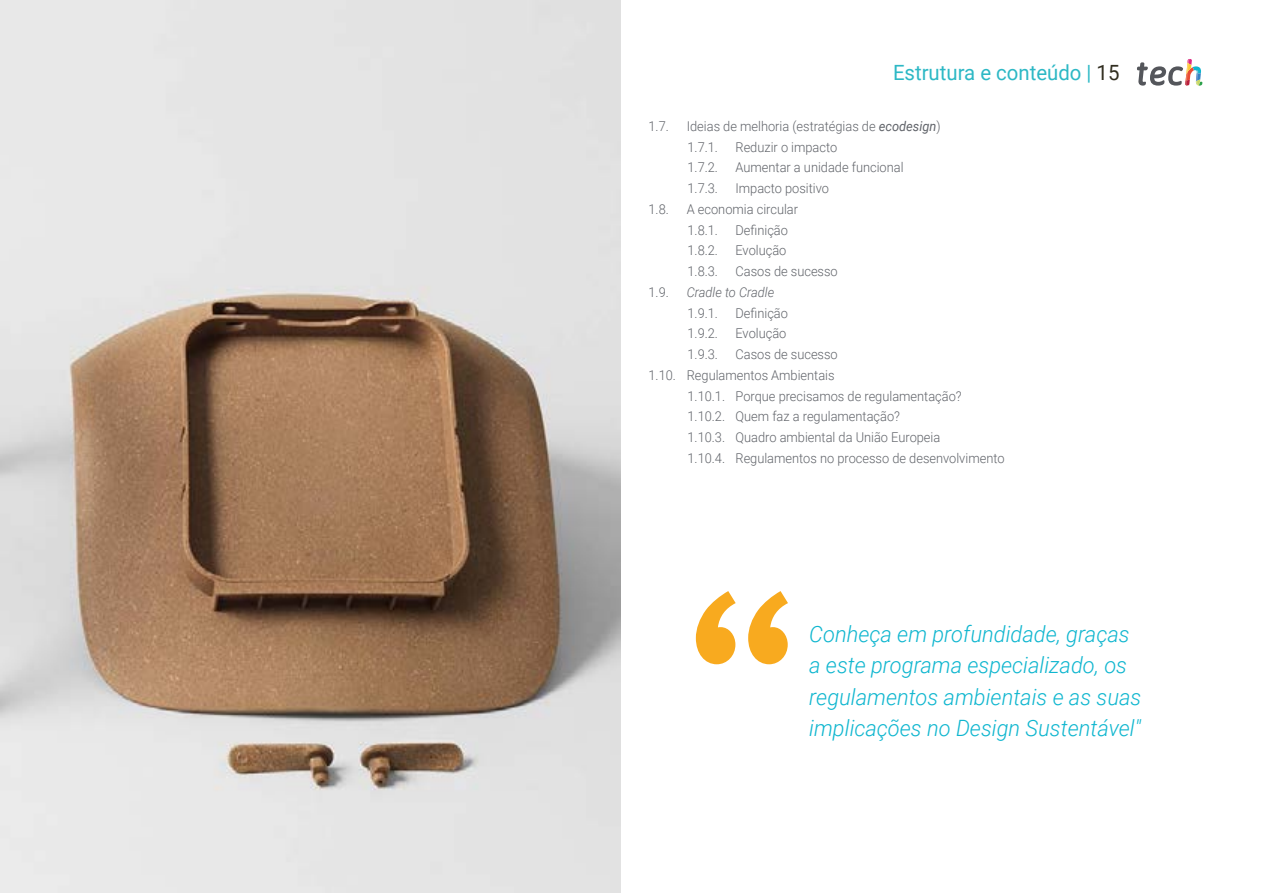
<style>
.page{position:relative;width:1263px;height:893px;background:#fff}
.page>*{position:absolute;margin:0;border:0;box-sizing:border-box;transform-origin:0 0}
.t1{font:italic 300 22.5px/31.5px "Roboto";color:#0fb6cf}
.t2{font:21px "Roboto";color:#2db8c5}
.t3{font:300 13.5px/20.7px "Roboto";color:#61646a;scale:.95 1}
.t4{font:italic 300 13.5px "Roboto";color:#61646a;scale:.95 1}
.s1{color:#312e20}
.s2{font-weight:400;font-style:italic}
</style>
<div class="page">
<img style="left:0;top:0;width:621px;height:893px">
<svg style="left:696px;top:591px;width:92px;height:73px"></svg>
<svg style="left:1137px;top:59px;width:65px;height:27px"></svg>
<h2 class="t2" style="left:893px;top:57px;width:228px">Estrutura e conteúdo | <span class="s1">15</span></h2>
<p class="t3" style="left:648px;top:115px;width:23px">1.7.</p>
<p class="t3" style="left:687px;top:115px;width:269px">Ideias de melhoria (estratégias de <span class="s2">ecodesign</span>)<br>1.7.1.</p>
<p class="t3" style="left:735px;top:136px;width:109px">Reduzir o impacto</p>
<p class="t3" style="left:687px;top:157px;width:34px">1.7.2.</p>
<p class="t3" style="left:735px;top:157px;width:178px">Aumentar a unidade funcional</p>
<p class="t3" style="left:687px;top:178px;width:34px">1.7.3.</p>
<p class="t3" style="left:735px;top:178px;width:100px">Impacto positivo</p>
<p class="t3" style="left:648px;top:198px;width:23px">1.8.</p>
<p class="t3" style="left:687px;top:198px;width:119px">A economia circular<br>1.8.1.</p>
<p class="t3" style="left:735px;top:219px;width:57px">Definição</p>
<p class="t3" style="left:687px;top:240px;width:34px">1.8.2.</p>
<p class="t3" style="left:735px;top:240px;width:55px">Evolução</p>
<p class="t3" style="left:687px;top:261px;width:34px">1.8.3.</p>
<p class="t3" style="left:735px;top:261px;width:109px">Casos de sucesso</p>
<p class="t3" style="left:648px;top:281px;width:23px">1.9.</p>
<p class="t4" style="left:687px;top:283px;width:94px">Cradle to Cradle</p>
<p class="t3" style="left:687px;top:302px;width:34px">1.9.1.</p>
<p class="t3" style="left:735px;top:302px;width:57px">Definição</p>
<p class="t3" style="left:687px;top:323px;width:34px">1.9.2.</p>
<p class="t3" style="left:735px;top:323px;width:55px">Evolução</p>
<p class="t3" style="left:687px;top:344px;width:34px">1.9.3.</p>
<p class="t3" style="left:735px;top:344px;width:109px">Casos de sucesso</p>
<p class="t3" style="left:648px;top:364px;width:197px">1.10. Regulamentos Ambientais</p>
<p class="t3" style="left:687px;top:385px;width:290px">1.10.1. Porque precisamos de regulamentação?</p>
<p class="t3" style="left:687px;top:406px;width:225px">1.10.2. Quem faz a regulamentação?</p>
<p class="t3" style="left:687px;top:427px;width:268px">1.10.3. Quadro ambiental da União Europeia</p>
<p class="t3" style="left:687px;top:447px;width:335px">1.10.4. Regulamentos no processo de desenvolvimento</p>
<h1 class="t1" style="left:809px;top:617px;width:334px">Conheça em profundidade, graças a este programa especializado, os regulamentos ambientais e as suas implicações no Design Sustentável"</h1>
</div>
